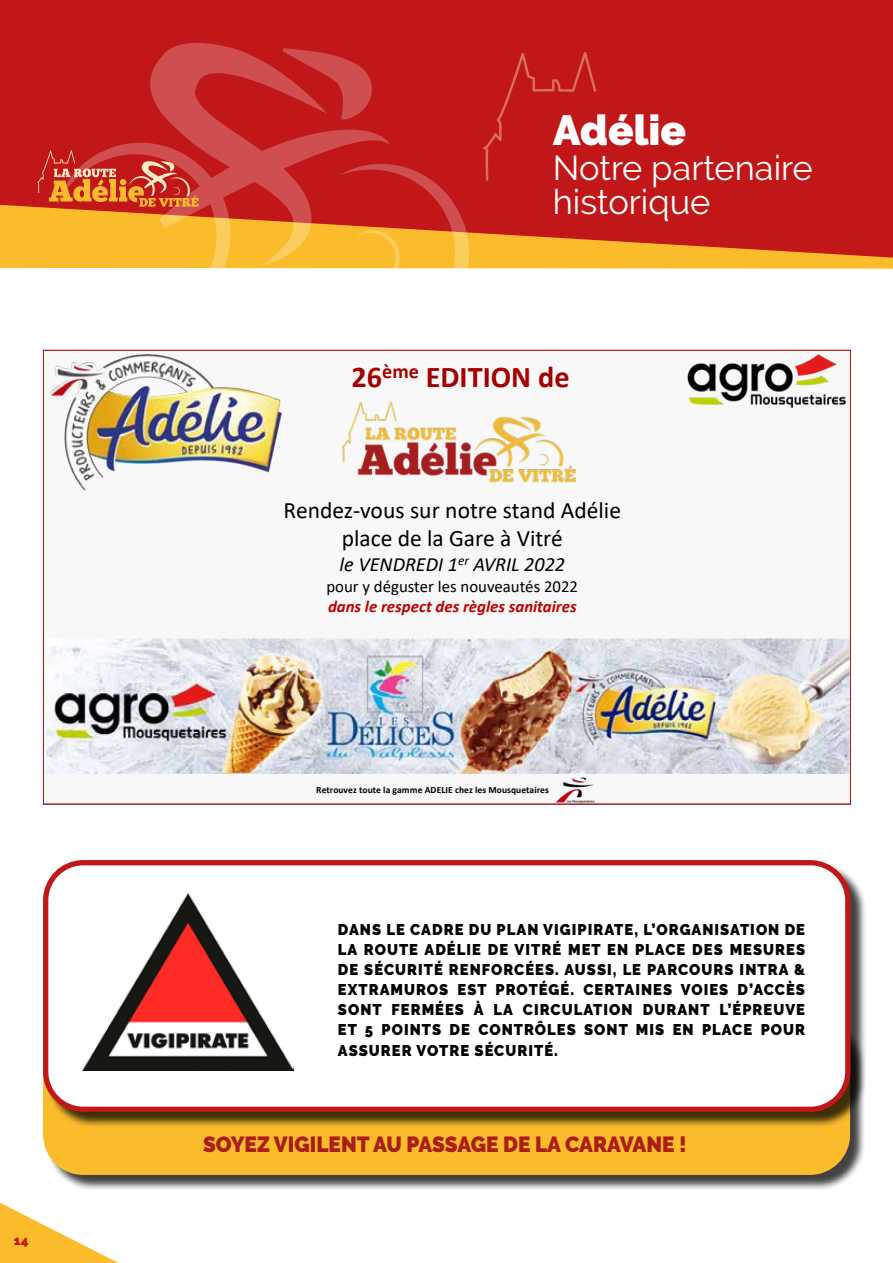
<style>
.page{position:relative;width:893px;height:1263px;background:#fff}
.page>*{position:absolute;margin:0;border:0;box-sizing:border-box;transform-origin:0 0}
.t1{font:900 42px "Raleway";color:#fff}
.t2{font:34.5px/34.5px "Raleway";color:#fff}
.t3{font:700 30.3px "Calibri";color:#a40000}
.t4{font:23.55px/28.5px "Calibri";color:#000;text-align:center}
.t5{font:900 21.9px "Raleway";color:#ab1d17;scale:.95 1}
.t6{font:italic 20.1px "Calibri";color:#000}
.t7{font:italic 700 16.8px "Calibri";color:#c00000}
.t8{font:16.8px "Calibri";color:#000}
.t9{font:900 15.45px/20.1px "Raleway";letter-spacing:.07em;color:#000;text-align:justify;scale:.95 1}
.t10{font:900 12.6px "Raleway";color:#c11718}
.t11{font:700 9.6px "Calibri";letter-spacing:.005em;color:#000}
</style>
<div class="page">
<svg style="left:0;top:258px;width:893px;height:11px;background:#fbbf36"></svg>
<div style="left:0;top:0;width:893px;height:258px;background:#c11718"></div>
<svg style="left:57px;top:35px;width:333px;height:234px;background:#d14b2c"></svg>
<svg style="left:339px;top:163px;width:131px;height:106px;background:#d85c28"></svg>
<svg style="left:0;top:1203px;width:119px;height:60px"></svg>
<svg style="left:483px;top:52px;width:113px;height:129px;background:#c21b1b"></svg>
<svg style="left:37px;top:150px;width:162px;height:57px;background:#d24e33"></svg>
<div style="left:43px;top:350px;width:807px;height:454px;background:#f2f2f2"></div>
<img style="left:48px;top:355px;width:234px;height:136px">
<img style="left:341px;top:401px;width:234px;height:82px">
<img style="left:687px;top:355px;width:158px;height:52px">
<img style="left:556px;top:778px;width:39px;height:24px">
<img style="left:47px;top:638px;width:802px;height:135px">
<div style="left:45px;top:1017px;width:822px;height:174px;background:#000;opacity:.75"></div>
<div style="left:46px;top:1018px;width:801px;height:154px;background:#fbbc2c;border-radius:38px"></div>
<div style="left:43px;top:1015px;width:807px;height:160px;border:5px solid #fbbc2c;border-radius:38px"></div>
<div style="left:45px;top:862px;width:822px;height:266px;background:#000;opacity:.75"></div>
<div style="left:46px;top:863px;width:802px;height:246px;background:#fff;border-radius:38px"></div>
<div style="left:43px;top:860px;width:807px;height:252px;border:5px solid #c11718;border-radius:38px"></div>
<img style="left:82px;top:893px;width:211px;height:178px">
<p class="t10" style="left:14px;top:1233px;width:16px">14</p>
<h1 class="t1" style="left:553px;top:106px;width:135px">Adélie</h1>
<h2 class="t2" style="left:553px;top:150px;width:261px">Notre partenaire historique</h2>
<h3 class="t3" style="left:351px;top:355px;width:220px">26<sup>ème</sup> EDITION de</h3>
<h3 class="t4" style="left:284px;top:495px;width:339px">Rendez-vous sur notre stand Adélie place de la Gare à Vitré</h3>
<h3 class="t6" style="left:339px;top:550px;width:227px">le VENDREDI 1<sup>er</sup> AVRIL 2022</h3>
<p class="t8" style="left:326px;top:575px;width:253px">pour y déguster les nouveautés 2022</p>
<p class="t7" style="left:328px;top:595px;width:250px">dans le respect des règles sanitaires</p>
<p class="t11" style="left:316px;top:783px;width:234px">Retrouvez toute la gamme ADELIE chez les Mousquetaires</p>
<p class="t9" style="left:338px;top:919px;width:493px">DANS LE CADRE DU PLAN VIGIPIRATE, L’ORGANISATION DE LA ROUTE ADÉLIE DE VITRÉ MET EN PLACE DES MESURES DE SÉCURITÉ RENFORCÉES. AUSSI, LE PARCOURS INTRA &amp; EXTRAMUROS EST PROTÉGÉ. CERTAINES VOIES D’ACCÈS SONT FERMÉES À LA CIRCULATION DURANT L’ÉPREUVE ET 5 POINTS DE CONTRÔLES SONT MIS EN PLACE POUR ASSURER VOTRE SÉCURITÉ.</p>
<h3 class="t5" style="left:203px;top:1132px;width:511px">SOYEZ VIGILENT AU PASSAGE DE LA CARAVANE !</h3>
</div>
